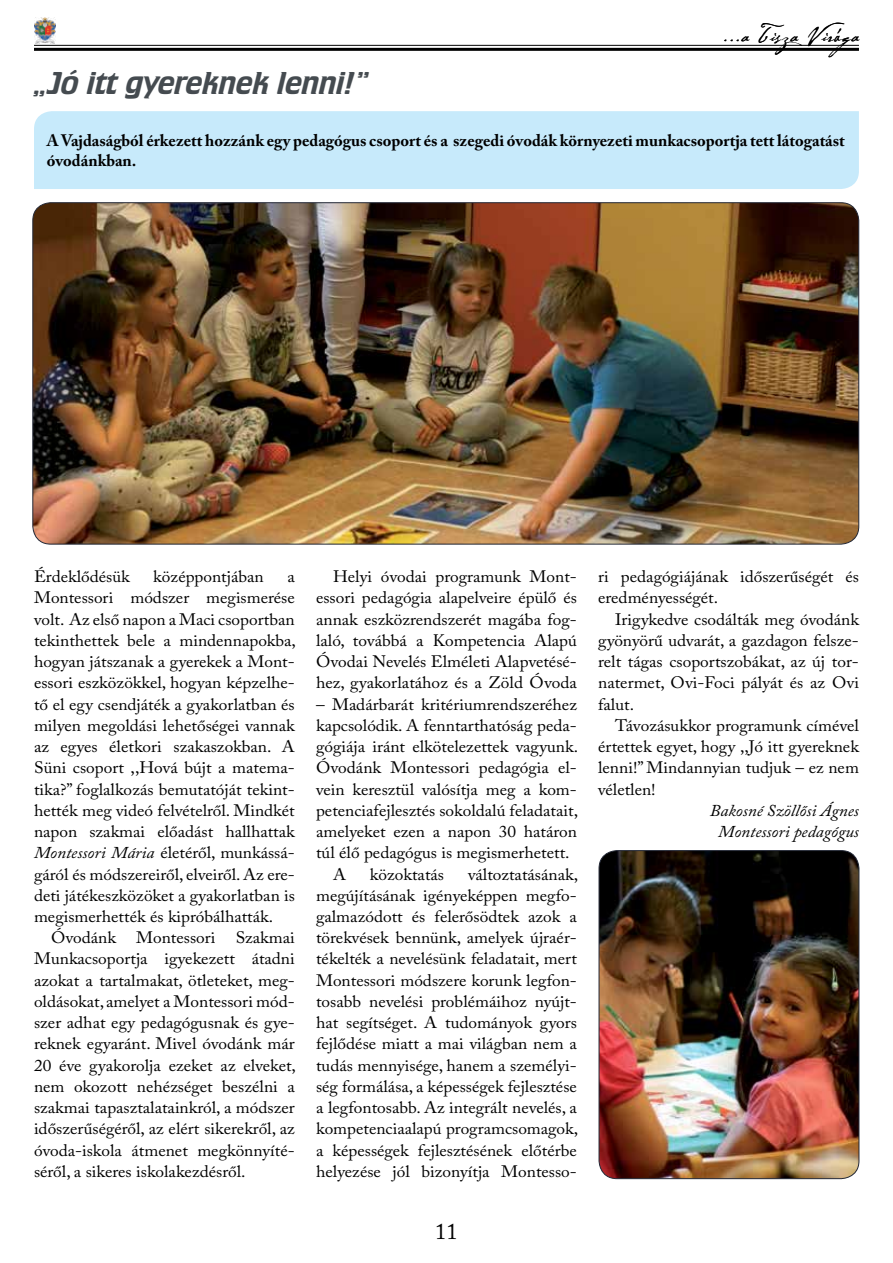
<style>
.page{position:relative;width:893px;height:1263px;background:#fff}
.page>*{position:absolute;margin:0;border:0;box-sizing:border-box;transform-origin:0 0}
.t1{font:33px "Crillee TOT";color:#454b50}
.t2{font:24px "Cezanne";letter-spacing:.04em;color:#000}
.t3{font:22.5px "Adobe Caslon Pro";color:#000}
.t4{font:16.5px/21.3px "Adobe Caslon Pro";color:#000;text-align:justify;scale:1.05 1}
.t5{font:700 16.5px/19.8px "Adobe Caslon Pro";color:#000}
.t6{font:italic 16.5px/21.3px "Adobe Caslon Pro";color:#000;text-align:center;scale:1.05 1}
.s1{font-style:italic}
</style>
<div class="page">
<hr style="left:34px;top:45px;width:825px;height:1px;background:#000">
<hr style="left:34px;top:48px;width:825px;height:3px;background:#000">
<img style="left:34px;top:17px;width:21px;height:26px">
<img style="left:33px;top:203px;width:826px;height:341px">
<div style="left:34px;top:111px;width:825px;height:78px;background:#c7eafb"></div>
<img style="left:599px;top:850px;width:260px;height:329px">
<div style="left:599px;top:850px;width:260px;height:329px;border:1px solid #232836;border-radius:18px"></div>
<h1 class="t1" style="left:34px;top:65px;width:336px">„Jó itt gyereknek lenni!”</h1>
<h2 class="t2" style="left:723px;top:19px;width:143px">...a Tisza Virága</h2>
<p class="t5" style="left:47px;top:131px;width:800px">A Vajdaságból érkezett hozzánk egy pedagógus csoport és a szegedi óvodák környezeti munkacsoportja tett látogatást óvodánkban.</p>
<p class="t4" style="left:34px;top:566px;width:93px">Érdeklődésük</p>
<p class="t4" style="left:153px;top:566px;width:107px">középpontjában</p>
<p class="t4" style="left:34px;top:566px;width:251px;text-indent:253px">a Montessori módszer megismerése volt. Az első napon a Maci csoportban tekinthettek bele a mindennapokba, hogyan játszanak a gyerekek a Mont&shy;essori eszközökkel, hogyan képzelhe&shy;tő el egy csendjáték a gyakorlatban és milyen megoldási lehetőségei vannak az egyes életkori szakaszokban. A Süni csoport ,,Hová bújt a matema&shy;tika?” foglalkozás bemutatóját tekint&shy;hették meg videó felvételről. Mindkét napon szakmai előadást hallhattak <span class="s1">Montessori Mária</span> életéről, munkássá&shy;gáról és módszereiről, elveiről. Az ere&shy;deti játékeszközöket a gyakorlatban is megismerhették és kipróbálhatták.</p>
<p class="t4" style="left:34px;top:927px;width:251px;text-indent:17px">Óvodánk Montessori Szakmai Munkacsoportja igyekezett átadni azokat a tartalmakat, ötleteket, meg&shy;oldásokat, amelyet a Montessori mód&shy;szer adhat egy pedagógusnak és gye&shy;reknek egyaránt. Mivel óvodánk már 20 éve gyakorolja ezeket az elveket, nem okozott nehézséget beszélni a szakmai tapasztalatainkról, a módszer időszerűségéről, az elért sikerekről, az óvoda-iskola átmenet megkönnyíté&shy;séről, a sikeres iskolakezdésről.</p>
<p class="t4" style="left:316px;top:566px;width:250px;text-indent:17px">Helyi óvodai programunk Mont&shy;essori pedagógia alapelveire épülő és annak eszközrendszerét magába fog&shy;laló, továbbá a Kompetencia Alapú Óvodai Nevelés Elméleti Alapvetésé&shy;hez, gyakorlatához és a Zöld Óvoda</p>
<p class="t4" style="left:316px;top:693px;width:250px">– Madárbarát kritériumrendszeréhez</p>
<p class="t4" style="left:316px;top:714px;width:250px">kapcsolódik. A fenntarthatóság peda-</p>
<p class="t4" style="left:316px;top:736px;width:251px">gógiája iránt elkötelezettek vagyunk.</p>
<p class="t4" style="left:316px;top:757px;width:250px">Óvodánk Montessori pedagógia el-</p>
<p class="t4" style="left:316px;top:778px;width:250px">vein keresztül valósítja meg a kom-</p>
<p class="t4" style="left:316px;top:799px;width:251px">petenciafejlesztés sokoldalú feladatait,</p>
<p class="t4" style="left:316px;top:821px;width:250px">amelyeket ezen a napon 30 határon</p>
<p class="t4" style="left:316px;top:842px;width:243px">túl élő pedagógus is megismerhetett.</p>
<p class="t4" style="left:333px;top:863px;width:14px">A</p>
<p class="t4" style="left:370px;top:863px;width:72px">közoktatás</p>
<p class="t4" style="left:316px;top:863px;width:251px;text-indent:152px">változtatásának, megújításának igényeképpen megfo&shy;galmazódott és felerősödtek azok a törekvések bennünk, amelyek újraér&shy;tékelték a nevelésünk feladatait, mert Montessori módszere korunk legfon&shy;tosabb nevelési problémáihoz nyújt&shy;hat segítséget. A tudományok gyors fejlődése miatt a mai világban nem a tudás mennyisége, hanem a személyi&shy;ség formálása, a képességek fejlesztése a legfontosabb. Az integrált nevelés, a kompetenciaalapú programcsomagok, a képességek fejlesztésének előtérbe helyezése jól bizonyítja Montesso-</p>
<h3 class="t3" style="left:435px;top:1218px;width:24px">11</h3>
<p class="t4" style="left:598px;top:566px;width:250px">ri pedagógiájának időszerűségét és eredményességét.</p>
<p class="t4" style="left:598px;top:608px;width:250px;text-indent:17px">Irigykedve csodálták meg óvodánk gyönyörű udvarát, a gazdagon felsze&shy;relt tágas csoportszobákat, az új tor&shy;natermet, Ovi-Foci pályát és az Ovi falut.</p>
<p class="t4" style="left:598px;top:714px;width:250px;text-indent:17px">Távozásukkor programunk címével értettek egyet, hogy ,,Jó itt gyereknek lenni!” Mindannyian tudjuk – ez nem véletlen!</p>
<p class="t6" style="left:710px;top:799px;width:144px">Bakosné Szöllősi Ágnes<br>Montessori pedagógus</p>
</div>
